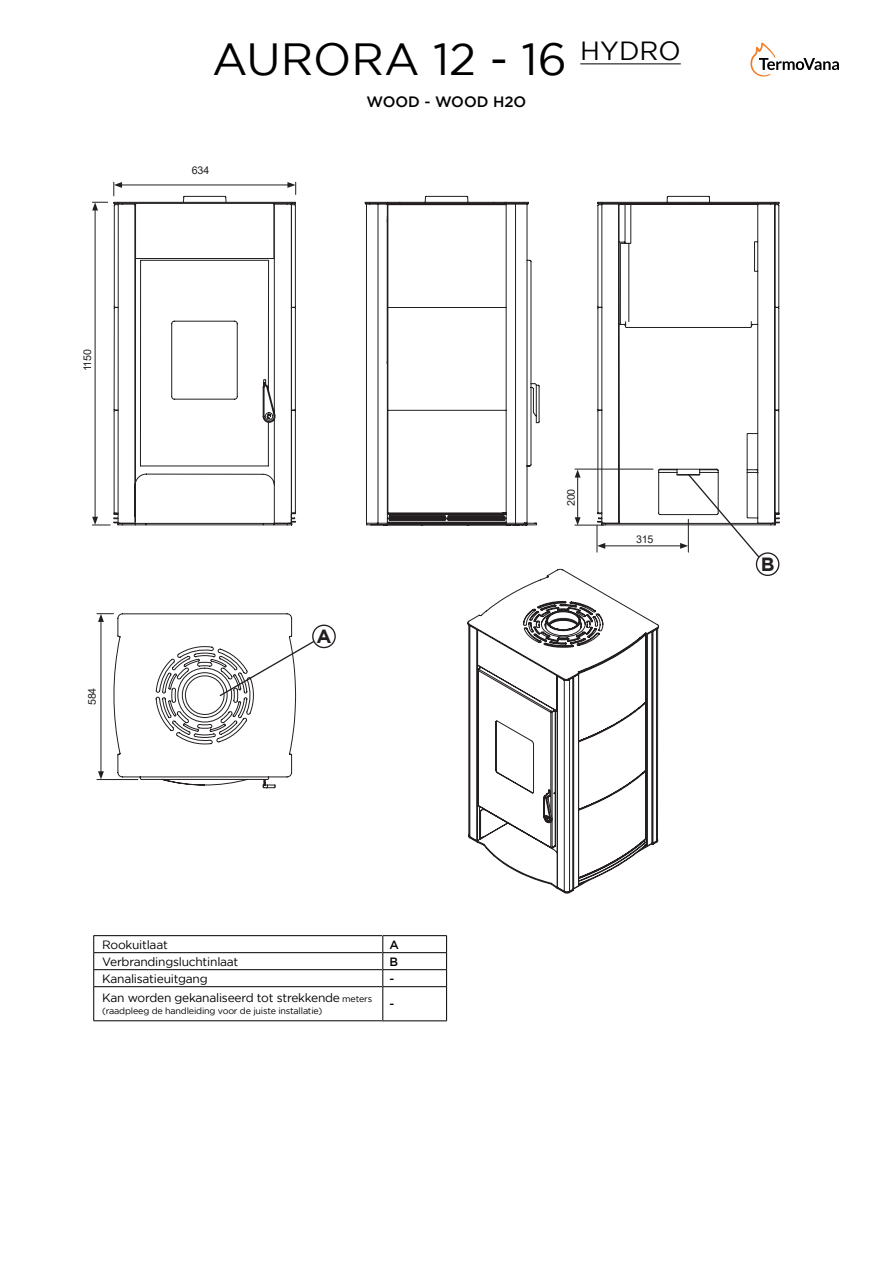
<style>
.page{position:relative;width:893px;height:1263px;background:#fff}
.page>*{position:absolute;margin:0;border:0;box-sizing:border-box;transform-origin:0 0}
.t1{font:45px "Gotham";color:#000001}
.t2{font:700 19.05px "Gotham";color:#231f20}
.t3{font:500 15px "Gotham";color:#000001}
.t4{font:12px/17px "Gotham";letter-spacing:-.02em;color:#000001}
.t5{font:500 12px/17px "Gotham";color:#000001;text-align:justify}
.t6{font:10.65px "Arial";letter-spacing:-.02em;color:#231f20}
.t7{font:9px "Gotham";letter-spacing:-.02em;color:#000001}
.s1{font-size:9px}
</style>
<div class="page">
<hr style="left:580px;top:64px;width:101px;height:1px;background:#000001">
<hr style="left:94px;top:952px;width:289px;height:1px;background:#000001">
<hr style="left:94px;top:969px;width:289px;height:1px;background:#000001">
<hr style="left:94px;top:986px;width:289px;height:1px;background:#000001">
<hr style="left:94px;top:935px;width:289px;height:1px;background:#000001">
<svg style="left:93px;top:936px;width:1px;height:51px"></svg>
<hr style="left:93px;top:987px;width:1px;height:33px;background:#000001">
<hr style="left:94px;top:1020px;width:289px;height:1px;background:#000001">
<hr style="left:383px;top:935px;width:64px;height:1px;background:#000001">
<hr style="left:383px;top:952px;width:64px;height:1px;background:#000001">
<hr style="left:383px;top:969px;width:64px;height:1px;background:#000001">
<svg style="left:383px;top:936px;width:1px;height:50px"></svg>
<svg style="left:446px;top:936px;width:1px;height:50px"></svg>
<hr style="left:383px;top:986px;width:64px;height:1px;background:#000001">
<hr style="left:383px;top:987px;width:1px;height:34px;background:#000001">
<hr style="left:446px;top:987px;width:1px;height:34px;background:#000001">
<hr style="left:383px;top:1020px;width:64px;height:1px;background:#000001">
<svg style="left:117px;top:196px;width:179px;height:329px"></svg>
<svg style="left:113px;top:202px;width:183px;height:321px"></svg>
<svg style="left:365px;top:196px;width:175px;height:329px"></svg>
<svg style="left:597px;top:196px;width:183px;height:329px"></svg>
<svg style="left:467px;top:568px;width:192px;height:314px"></svg>
<hr style="left:95px;top:208px;width:1px;height:311px;background:#231f20">
<hr style="left:120px;top:185px;width:170px;height:1px;background:#231f20">
<hr style="left:603px;top:546px;width:79px;height:1px;background:#231f20">
<hr style="left:577px;top:475px;width:1px;height:44px;background:#231f20">
<svg style="left:575px;top:470px;width:6px;height:8px"></svg>
<svg style="left:92px;top:517px;width:18px;height:9px"></svg>
<svg style="left:114px;top:182px;width:8px;height:14px"></svg>
<hr style="left:575px;top:469px;width:78px;height:1px;background:#231f20">
<svg style="left:92px;top:202px;width:16px;height:8px"></svg>
<svg style="left:287px;top:182px;width:9px;height:13px"></svg>
<svg style="left:575px;top:517px;width:30px;height:35px"></svg>
<svg style="left:97px;top:613px;width:218px;height:175px"></svg>
<div style="left:312px;top:624px;width:24px;height:24px;border:1px solid #231f20;border-radius:50%"></div>
<svg style="left:680px;top:473px;width:81px;height:86px"></svg>
<div style="left:756px;top:552px;width:23px;height:24px;border:1px solid #231f20;border-radius:50%"></div>
<svg style="left:750px;top:43px;width:89px;height:33px"></svg>
<p class="t6" style="left:80px;top:371px;width:24px;rotate:-90deg">1150</p>
<p class="t6" style="left:85px;top:705px;width:19px;rotate:-90deg">584</p>
<h1 class="t1" style="left:212px;top:35px;width:470px">AURORA 12 - 16 <sup>HYDRO</sup></h1>
<p class="t3" style="left:367px;top:94px;width:161px">WOOD - WOOD H2O</p>
<p class="t6" style="left:192px;top:163px;width:19px">634</p>
<h2 class="t2" style="left:316px;top:626px;width:17px">A</h2>
<p class="t6" style="left:564px;top:506px;width:19px;rotate:-90deg">200</p>
<p class="t6" style="left:636px;top:532px;width:19px">315</p>
<h2 class="t2" style="left:761px;top:553px;width:15px">B</h2>
<p class="t4" style="left:102px;top:936px;width:138px">Rookuitlaat<br>Verbrandingsluchtinlaat<br>Kanalisatieuitgang</p>
<p class="t4" style="left:102px;top:989px;width:271px">Kan worden gekanaliseerd tot strekkende <span class="s1">meters</span></p>
<p class="t7" style="left:102px;top:1006px;width:222px">(raadpleeg de handleiding voor de juiste installatie)</p>
<p class="t5" style="left:390px;top:935px;width:11px">A B -</p>
<p class="t5" style="left:390px;top:995px;width:6px">-</p>
</div>
